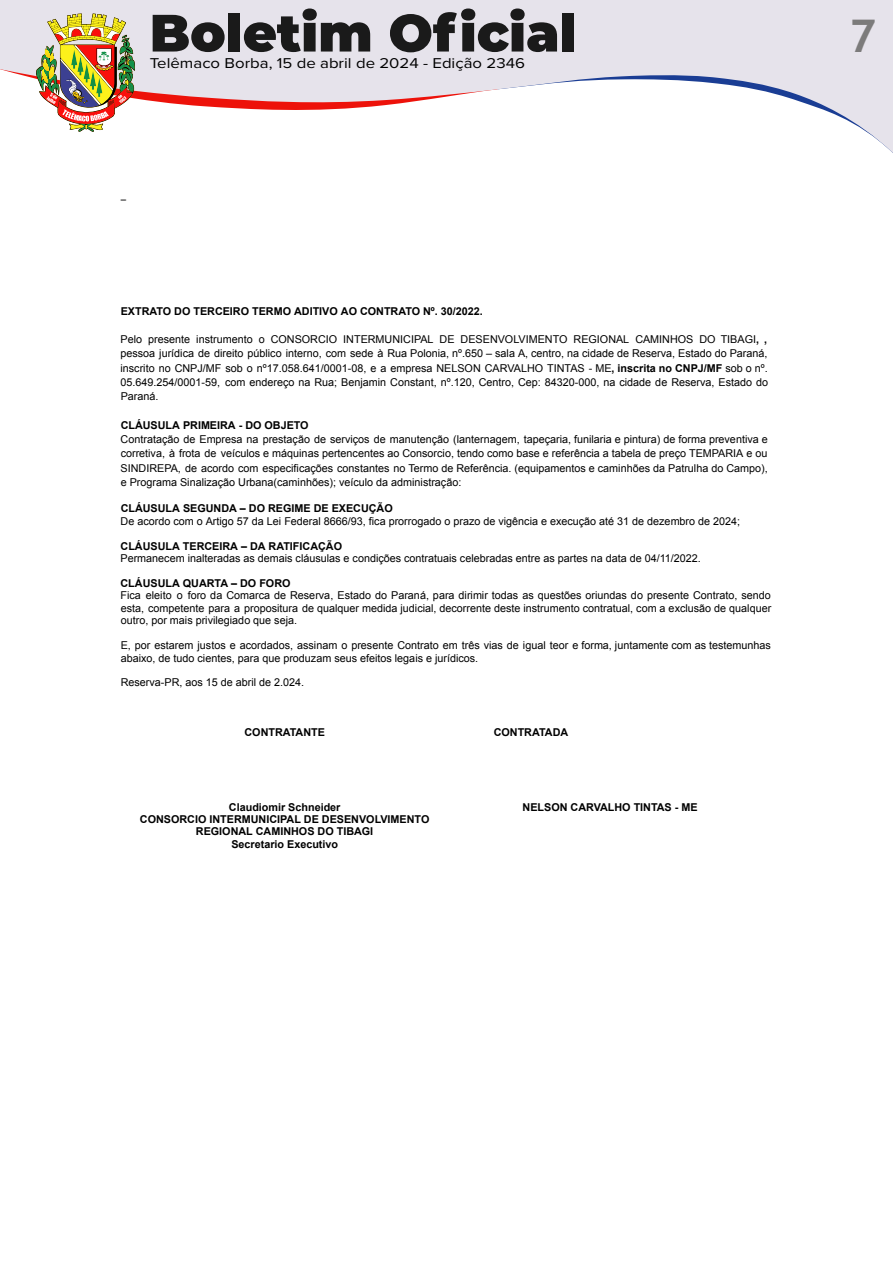
<style>
.page{position:relative;width:893px;height:1263px;background:#fff}
.page>*{position:absolute;margin:0;border:0;box-sizing:border-box;transform-origin:0 0}
.t1{font:700 45px "Trebuchet MS";color:#7c7b7b}
.t2{font:14.7px "Proxima Nova";color:#000;scale:1.14 1}
.t3{font:10.8px/14.2px "Arial";color:#000;text-align:justify}
.t4{font:700 10.8px/12.5px "Arial";color:#000;text-align:center}
.t5{font:10.8px "Calibri";color:#000}
.s1{font-weight:700}
</style>
<div class="page">
<div style="left:0;top:0;width:893px;height:9px;background:#e6e3eb"></div>
<svg style="left:0;top:9px;width:893px;height:144px"></svg>
<h2 class="t2" style="left:150px;top:53px;width:331px">Telêmaco Borba, 15 de abril de 2024 - Edição 2346</h2>
<p class="t5" style="left:121px;top:193px;width:7px">–</p>
<p class="t4" style="left:121px;top:305px;width:364px">EXTRATO DO TERCEIRO TERMO ADITIVO AO CONTRATO Nº. 30/2022.</p>
<p class="t3" style="left:120px;top:332px;width:649px">Pelo presente instrumento o CONSORCIO INTERMUNICIPAL DE DESENVOLVIMENTO REGIONAL CAMINHOS DO TIBAGI<span class="s1">, , </span>pessoa jurídica de direito público interno, com sede à Rua Polonia, nº.650 – sala A, centro, na cidade de Reserva, Estado do Paraná, inscrito no CNPJ/MF sob o nº17.058.641/0001-08, e a empresa NELSON CARVALHO TINTAS - ME<span class="s1">, inscrita no CNPJ/MF</span> sob o nº.<br>05.649.254/0001-59, com endereço na Rua; Benjamin Constant, nº.120, Centro, Cep: 84320-000, na cidade de Reserva, Estado do Paraná.</p>
<p class="t4" style="left:121px;top:419px;width:189px">CLÁUSULA PRIMEIRA - DO OBJETO</p>
<p class="t3" style="left:121px;top:432px;width:649px">Contratação de Empresa na prestação de serviços de manutenção (lanternagem, tapeçaria, funilaria e pintura) de forma preventiva e corretiva, à frota de veículos e máquinas pertencentes ao Consorcio, tendo como base e referência a tabela de preço TEMPARIA e ou SINDIREPA, de acordo com especificações constantes no Termo de Referência. (equipamentos e caminhões da Patrulha do Campo), e Programa Sinalização Urbana(caminhões); veículo da administração:</p>
<p class="t4" style="left:121px;top:503px;width:274px">CLÁUSULA SEGUNDA – DO REGIME DE EXECUÇÃO</p>
<p class="t3" style="left:121px;top:514px;width:621px">De acordo com o Artigo 57 da Lei Federal 8666/93, fica prorrogado o prazo de vigência e execução até 31 de dezembro de 2024;</p>
<p class="t4" style="left:121px;top:540px;width:223px">CLÁUSULA TERCEIRA – DA RATIFICAÇÃO</p>
<p class="t3" style="left:121px;top:551px;width:582px">Permanecem inalteradas as demais cláusulas e condições contratuais celebradas entre as partes na data de 04/11/2022.</p>
<p class="t4" style="left:121px;top:577px;width:171px">CLÁUSULA QUARTA – DO FORO</p>
<p class="t3" style="left:120px;top:589px;width:652px;line-height:12.5px">Fica eleito o foro da Comarca de Reserva, Estado do Paraná, para dirimir todas as questões oriundas do presente Contrato, sendo esta, competente para a propositura de qualquer medida judicial, decorrente deste instrumento contratual, com a exclusão de qualquer outro, por mais privilegiado que seja.</p>
<p class="t3" style="left:121px;top:639px;width:652px;line-height:12.5px">E, por estarem justos e acordados, assinam o presente Contrato em três vias de igual teor e forma, juntamente com as testemunhas abaixo, de tudo cientes, para que produzam seus efeitos legais e jurídicos.</p>
<p class="t3" style="left:121px;top:675px;width:185px">Reserva-PR, aos 15 de abril de 2.024.</p>
<p class="t4" style="left:244px;top:726px;width:82px">CONTRATANTE</p>
<p class="t4" style="left:140px;top:801px;width:291px">Claudiomir Schneider<br>CONSORCIO INTERMUNICIPAL DE DESENVOLVIMENTO<br>REGIONAL CAMINHOS DO TIBAGI<br>Secretario Executivo</p>
<p class="t4" style="left:494px;top:726px;width:76px">CONTRATADA</p>
<p class="t4" style="left:523px;top:801px;width:176px">NELSON CARVALHO TINTAS - ME</p>
<h1 class="t1" style="left:850px;top:8px;width:28px">7</h1>
</div>
